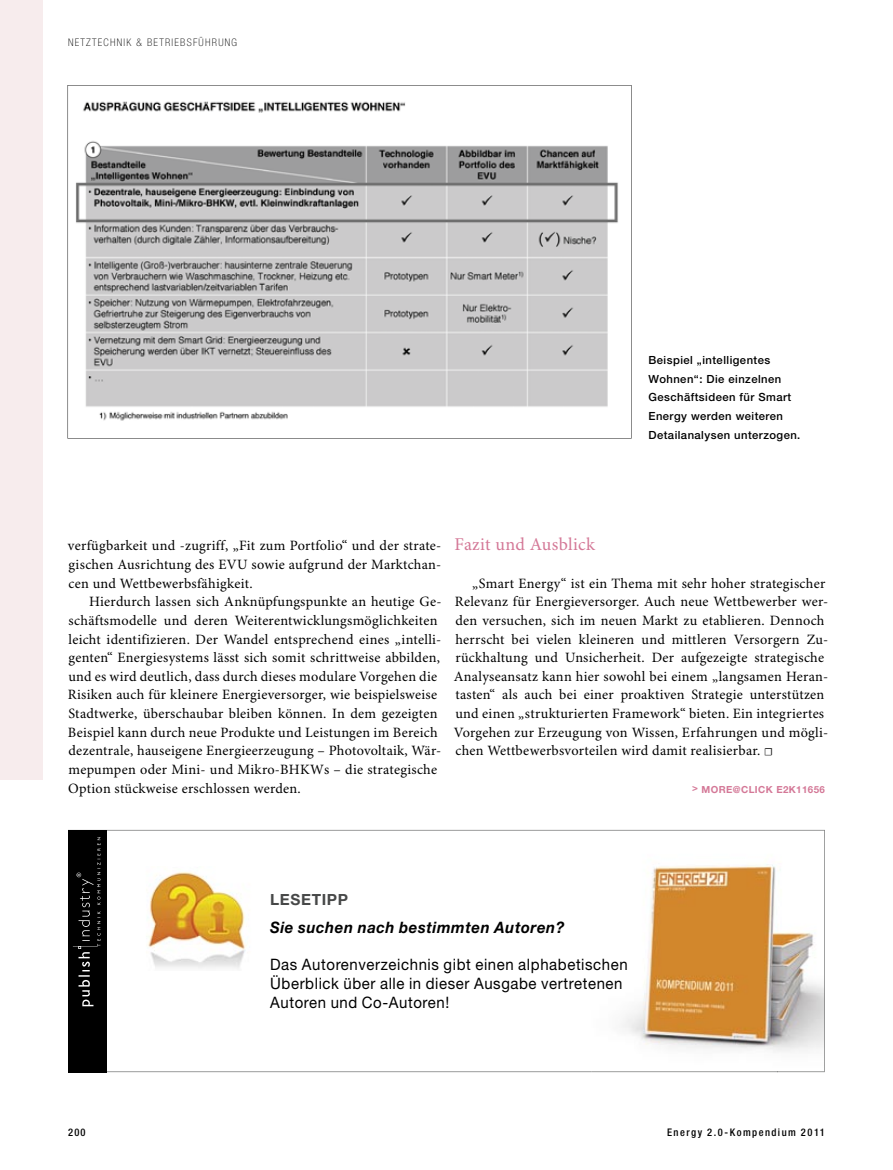
<style>
.page{position:relative;width:893px;height:1170px;background:#fff}
.page>*{position:absolute;margin:0;border:0;box-sizing:border-box;transform-origin:0 0}
.t1{font:18px "Minion Pro";letter-spacing:.015em;color:#d47897}
.t2{font:15.75px/18.8px "Helvetica Neue LT Std";letter-spacing:.04em;color:#000;scale:.95 1}
.t3{font:italic 700 15.75px "Helvetica Neue LT Std";letter-spacing:.04em;color:#000;scale:.95 1}
.t4{font:700 15.3px "Helvetica Neue LT Std";letter-spacing:.04em;color:#474848}
.t5{font:14.25px/18.6px "Minion Pro";letter-spacing:.02em;color:#000}
.t6{font:500 11.25px/18.6px "Helvetica Neue LT Std";letter-spacing:.04em;color:#000}
.t7{font:100 condensed 10.5px "Helvetica Neue LT Std";letter-spacing:.12em;color:#000}
.t8{font:500 condensed 10.5px "Helvetica Neue LT Std";letter-spacing:.135em;color:#000}
.t9{font:700 9.75px "Helvetica Neue LT Std";letter-spacing:.04em;color:#d47897}
.s1{font-size:10.5px}
</style>
<div class="page">
<div style="left:0;top:0;width:43px;height:780px;background:#f7eced"></div>
<svg style="left:68px;top:85px;width:563px;height:336px;fill:#cbcacb"></svg>
<svg style="left:107px;top:829px;width:718px;height:242px"></svg>
<img style="left:777px;top:837px;width:47px;height:234px">
<img style="left:591px;top:1024px;width:187px;height:47px">
<div style="left:68px;top:829px;width:39px;height:242px;background:#000"></div>
<svg style="left:73px;top:837px;width:27px;height:169px"></svg>
<img style="left:129px;top:866px;width:131px;height:116px">
<p class="t7" style="left:68px;top:36px;width:170px">NETZTECHNIK &amp; BETRIEBSFÜHRUNG</p>
<p class="t6" style="left:648px;top:350px;width:153px">Beispiel „intelligentes<br>Wohnen“: Die einzelnen<br>Geschäfts ideen für Smart<br>Energy werden weiteren<br>Detailanalysen unterzogen.</p>
<p class="t5" style="left:68px;top:537px;width:375px;text-align:justify">verfügbarkeit und -zugriff, „Fit zum Portfolio“ und der strate&shy;gischen Ausrichtung des EVU sowie aufgrund der Marktchan&shy;cen und Wettbewerbsfähigkeit.</p>
<p class="t5" style="left:68px;top:593px;width:375px;text-indent:21px">Hierdurch lassen sich Anknüpfungspunkte an heutige Ge&shy;schäftsmodelle und deren Weiterentwicklungsmöglichkeiten leicht identifizieren. Der Wandel entsprechend eines „intelli&shy;genten“ Energiesystems lässt sich somit schrittweise abbilden, und es wird deutlich, dass durch dieses modulare Vorgehen die Risiken auch für kleinere Energieversorger, wie beispielsweise Stadtwerke, überschaubar bleiben können. In dem gezeigten Beispiel kann durch neue Produkte und Leistungen im Bereich dezentrale, hauseigene Energieerzeugung – Photovoltaik, Wär&shy;mepumpen oder Mini- und Mikro-BHKWs – die strategische Option stückweise erschlossen werden.</p>
<p class="t1" style="left:454px;top:534px;width:142px">Fazit und Ausblick</p>
<p class="t5" style="left:454px;top:574px;width:376px;text-indent:18px">„Smart Energy“ ist ein Thema mit sehr hoher strategischer Relevanz für Energieversorger. Auch neue Wettbewerber wer&shy;den versuchen, sich im neuen Markt zu etablieren. Dennoch herrscht bei vielen kleineren und mittleren Versorgern Zu&shy;rückhaltung und Unsicherheit. Der aufgezeigte strategische Analyseansatz kann hier sowohl bei einem „langsamen Heran&shy;tasten“ als auch bei einer proaktiven Strategie unterstützen und einen „strukturierten Framework“ bieten. Ein integriertes Vorgehen zur Erzeugung von Wissen, Erfahrungen und mögli&shy;chen Wettbewerbsvorteilen wird damit realisierbar. <span class="s1">☐</span></p>
<p class="t9" style="left:692px;top:783px;width:134px">&gt; MORE@CLICK E2K11656</p>
<p class="t4" style="left:270px;top:890px;width:79px">LESETIPP</p>
<p class="t3" style="left:270px;top:917px;width:311px">Sie suchen nach bestimmten Autoren?</p>
<p class="t2" style="left:270px;top:954px;width:378px">Das Autorenverzeichnis gibt einen alphabetischen<br>Überblick über alle in dieser Ausgabe vertretenen<br>Autoren und Co-Autoren!</p>
<p class="t8" style="left:68px;top:1125px;width:19px">200</p>
<p class="t8" style="left:667px;top:1125px;width:159px">Energy 2.0-Kompendium 2011</p>
</div>
